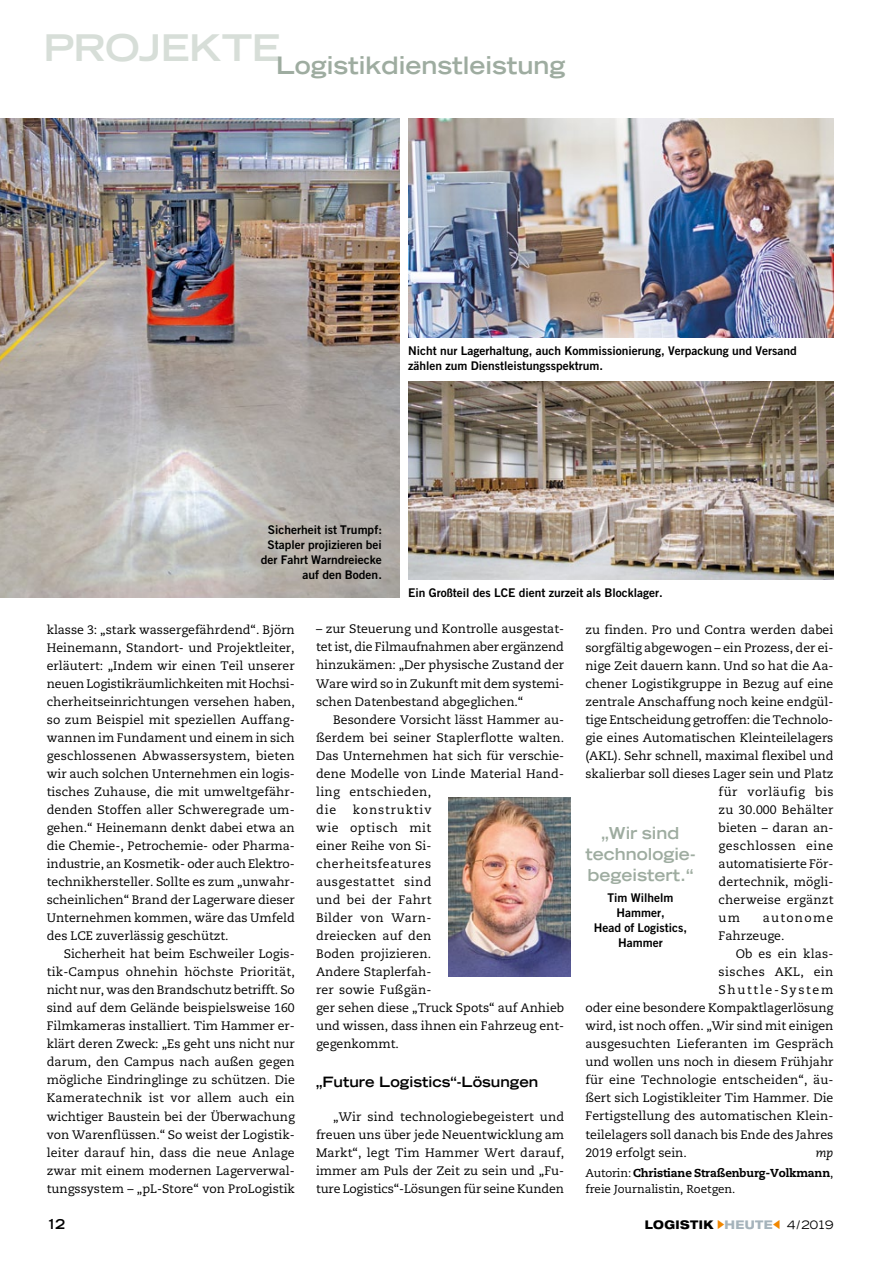
<style>
.page{position:relative;width:893px;height:1263px;background:#fff}
.page>*{position:absolute;margin:0;border:0;box-sizing:border-box;transform-origin:0 0}
.t1{font:700 expanded 36.75px "Trade Gothic LT Std";letter-spacing:-.015em;color:#d7ded8}
.t2{font:700 expanded 24px "Trade Gothic LT Std";color:#9eaca0}
.t3{font:700 expanded 16.5px/21px "Trade Gothic LT Std";color:#9eaca0;text-align:center}
.t4{font:700 expanded 14.25px "Trade Gothic LT Std";color:#000}
.t5{font:700 expanded 13.5px "Trade Gothic LT Std";color:#000}
.t6{font:12.3px/18px "Caecilia LT Std";color:#000}
.t7{font:12.3px "Caecilia LT Std";letter-spacing:.035em;color:#000}
.t8{font:12.3px "Caecilia LT Std";letter-spacing:.04em;color:#000}
.t9{font:12.3px "Caecilia LT Std";letter-spacing:.135em;color:#000}
.t10{font:italic 12.3px "Caecilia LT Std";color:#000}
.t11{font:12px/15px "Trade Gothic LT Std Bd 2";color:#000}
.t12{font:800 expanded 12px "Helvetica Neue LT Std";letter-spacing:.035em;color:#000;scale:.9 1}
.t13{font:11.55px/15.5px "Caecilia LT Std";color:#000}
.s1{font-weight:800}
.s2{color:#f18700}
.s3{color:#a5b3bb}
.s4{font-family:"Trade Gothic LT Std";font-weight:400;font-size:11.55px}
</style>
<div class="page">
<img style="left:448px;top:797px;width:123px;height:179px">
<img style="left:0;top:119px;width:400px;height:478px">
<img style="left:408px;top:119px;width:425px;height:218px">
<img style="left:408px;top:381px;width:425px;height:198px">
<h1 class="t1" style="left:43px;top:24px;width:238px">Projekte</h1>
<h2 class="t2" style="left:276px;top:49px;width:291px">Logistikdienstleistung</h2>
<p class="t11" style="left:408px;top:343px;width:390px">Nicht nur Lagerhaltung, auch Kommissionierung, Verpackung und Versand zählen zum Dienstleistungsspektrum.</p>
<p class="t11" style="left:261px;top:522px;width:123px;text-align:right">Sicherheit ist Trumpf:<br>Stapler projizieren bei der Fahrt Warndreiecke auf den Boden.</p>
<p class="t11" style="left:408px;top:585px;width:256px">Ein Großteil des LCE dient zurzeit als Blocklager.</p>
<p class="t6" style="left:47px;top:620px;width:250px;text-align:justify">klasse 3: „stark wassergefährdend“. Björn Heinemann, Standort- und Projektleiter, erläutert: „Indem wir einen Teil unserer neuen Logistikräumlichkeiten mit Hochsi&shy;cherheitseinrichtungen versehen haben, so zum Beispiel mit speziellen Auffang&shy;wannen im Fundament und einem in sich geschlossenen Abwassersystem, bieten wir auch solchen Unternehmen ein logis&shy;tisches Zuhause, die mit umweltgefähr&shy;denden Stoffen aller Schweregrade um&shy;gehen.“ Heinemann denkt dabei etwa an die Chemie-, Petrochemie- oder Pharma&shy;industrie, an Kosmetik- oder auch Elektro&shy;technikhersteller. Sollte es zum „unwahr&shy;scheinlichen“ Brand der Lagerware dieser Unternehmen kommen, wäre das Umfeld des LCE zuverlässig geschützt.</p>
<p class="t6" style="left:47px;top:945px;width:250px;text-indent:17px">Sicherheit hat beim Eschweiler Logis&shy;tik-Campus ohnehin höchste Priorität, nicht nur, was den Brandschutz betrifft. So sind auf dem Gelände beispielsweise 160<br>Filmkameras installiert. Tim Hammer er&shy;klärt deren Zweck: „Es geht uns nicht nur darum, den Campus nach außen gegen mögliche Eindringlinge zu schützen. Die Kameratechnik ist vor allem auch ein wichtiger Baustein bei der Überwachung von Warenflüssen.“ So weist der Logistik&shy;leiter darauf hin, dass die neue Anlage zwar mit einem modernen Lagerverwal&shy;tungssystem – „pL-Store“ von ProLogistik</p>
<p class="t6" style="left:316px;top:620px;width:250px;text-align:justify">– zur Steuerung und Kontrolle ausgestat&shy;tet ist, die Filmaufnahmen aber ergänzend hinzukämen: „Der physische Zustand der Ware wird so in Zukunft mit dem systemi&shy;schen Datenbestand abgeglichen.“</p>
<p class="t6" style="left:316px;top:710px;width:250px;text-indent:17px">Besondere Vorsicht lässt Hammer au&shy;ßerdem bei seiner Staplerflotte walten.<br>Das Unternehmen hat sich für verschie&shy;dene Modelle von Linde Material Hand&shy;ling entschieden,<br>die</p>
<p class="t6" style="left:316px;top:801px;width:250px;text-indent:37px">konstruktiv<br>wie optisch mit<br>einer Reihe von Si-<br>cherheitsfeatures<br>ausgestattet sind<br>und bei der Fahrt<br>Bilder von Warn-<br>dreiecken auf den<br>Boden projizieren.<br>Andere Staplerfah-<br>rer sowie Fußgän-<br>ger sehen diese „Truck Spots“ auf Anhieb und wissen, dass ihnen ein Fahrzeug ent&shy;gegenkommt.</p>
<p class="t4" style="left:316px;top:1072px;width:224px">„Future Logistics“-Lösungen</p>
<p class="t6" style="left:316px;top:1107px;width:250px;text-align:justify;text-indent:17px">„Wir sind technologiebegeistert und freuen uns über jede Neuentwicklung am Markt“, legt Tim Hammer Wert darauf, immer am Puls der Zeit zu sein und „Fu&shy;ture Logistics“-Lösungen für seine Kunden</p>
<p class="t6" style="left:585px;top:620px;width:249px">zu finden. Pro und Contra werden dabei</p>
<p class="t6" style="left:585px;top:638px;width:250px">sorgfältig abgewogen – ein Prozess, der ei-</p>
<p class="t6" style="left:585px;top:657px;width:249px">nige Zeit dauern kann. Und so hat die Aa-</p>
<p class="t6" style="left:585px;top:675px;width:250px">chener Logistikgruppe in Bezug auf eine</p>
<p class="t6" style="left:585px;top:693px;width:250px">zentrale Anschaffung noch keine endgül-</p>
<p class="t6" style="left:585px;top:711px;width:249px">tige Entscheidung getroffen: die Technolo-</p>
<p class="t6" style="left:585px;top:729px;width:250px">gie eines Automatischen Kleinteilelagers</p>
<p class="t6" style="left:585px;top:747px;width:250px">(AKL). Sehr schnell, maximal flexibel und</p>
<p class="t6" style="left:585px;top:765px;width:250px">skalierbar soll dieses Lager sein und Platz</p>
<p class="t8" style="left:719px;top:784px;width:116px">für vorläufig bis</p>
<p class="t6" style="left:719px;top:801px;width:116px">zu 30.000 Behälter</p>
<p class="t6" style="left:719px;top:819px;width:116px">bieten – daran an-</p>
<p class="t7" style="left:719px;top:838px;width:116px">geschlossen eine</p>
<p class="t6" style="left:719px;top:855px;width:116px">automatisierte För-</p>
<p class="t6" style="left:719px;top:873px;width:116px">dertechnik, mögli-</p>
<p class="t6" style="left:719px;top:891px;width:116px">cherweise ergänzt</p>
<p class="t6" style="left:719px;top:909px;width:23px">um</p>
<h3 class="t3" style="left:585px;top:822px;width:111px">„Wir sind technologie&shy;begeistert.“</h3>
<p class="t11" style="left:594px;top:890px;width:95px;text-align:center">Tim Wilhelm<br>Hammer,<br>Head of Logistics,<br>Hammer</p>
<p class="t6" style="left:719px;top:909px;width:116px;text-indent:44px">autonome<br>Fahrzeuge.</p>
<p class="t6" style="left:736px;top:945px;width:99px">Ob es ein klas-</p>
<p class="t7" style="left:719px;top:965px;width:116px">sisches AKL, ein</p>
<p class="t9" style="left:719px;top:983px;width:116px">Shuttle-System</p>
<p class="t6" style="left:585px;top:999px;width:250px">oder eine besondere Kompaktlagerlösung</p>
<p class="t6" style="left:585px;top:1017px;width:250px">wird, ist noch offen. „Wir sind mit einigen</p>
<p class="t6" style="left:585px;top:1035px;width:250px">ausgesuchten Lieferanten im Gespräch</p>
<p class="t6" style="left:585px;top:1053px;width:250px">und wollen uns noch in diesem Frühjahr</p>
<p class="t6" style="left:585px;top:1071px;width:250px">für eine Technologie entscheiden“, äu-</p>
<p class="t6" style="left:585px;top:1089px;width:250px">ßert sich Logistikleiter Tim Hammer. Die</p>
<p class="t6" style="left:585px;top:1107px;width:250px">Fertigstellung des automatischen Klein-</p>
<p class="t6" style="left:585px;top:1125px;width:250px">teilelagers soll danach bis Ende des Jahres</p>
<p class="t6" style="left:585px;top:1143px;width:103px">2019 erfolgt sein.</p>
<p class="t10" style="left:816px;top:1145px;width:19px">mp</p>
<p class="t13" style="left:585px;top:1166px;width:250px">Autorin: <span class="s1">Christiane Straßenburg-Volkmann</span>, freie Journalistin, Roetgen.</p>
<p class="t5" style="left:47px;top:1215px;width:20px">12</p>
<p class="t12" style="left:645px;top:1217px;width:211px">LOGISTIK <span class="s2">▶</span><span class="s3">HEUTE</span><span class="s2">◀</span> <span class="s4">4/2019</span></p>
</div>
